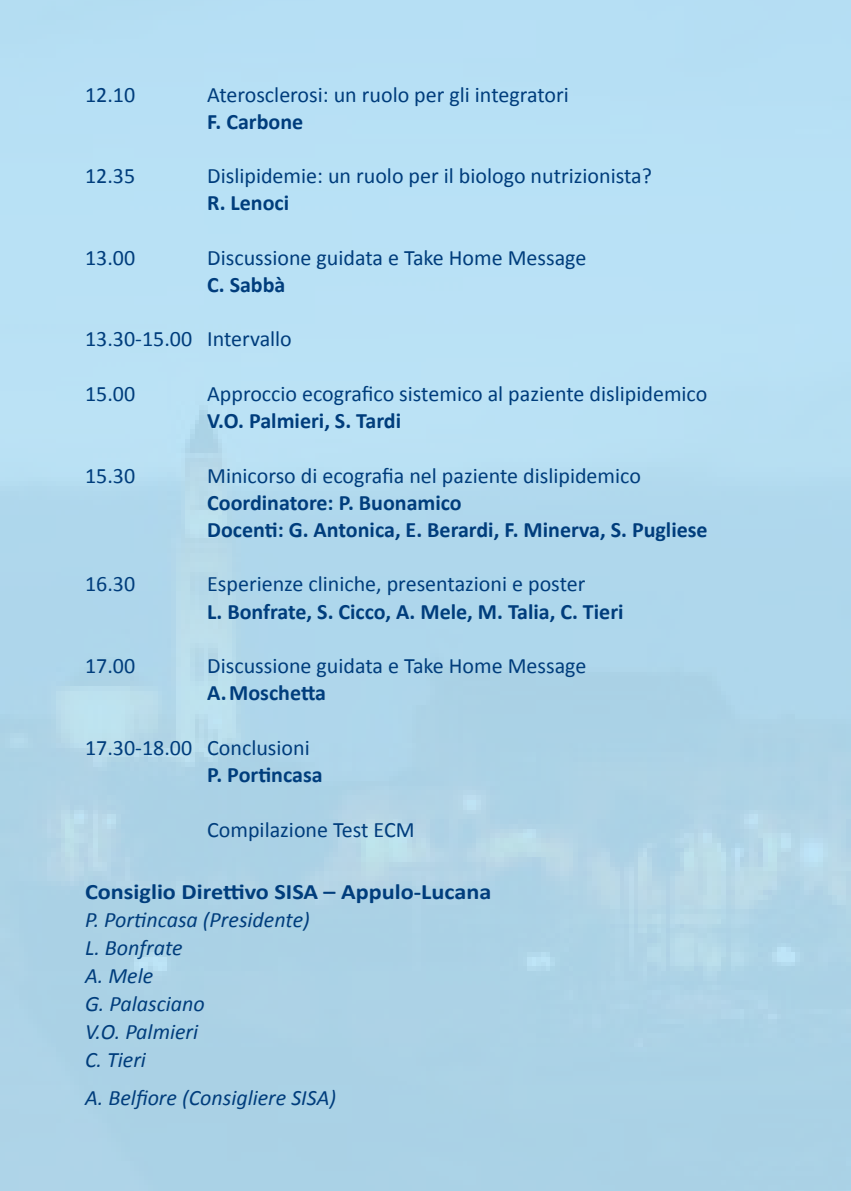
<style>
.page{position:relative;width:851px;height:1191px;background:#fff}
.page>*{position:absolute;margin:0;border:0;box-sizing:border-box;transform-origin:0 0}
.t1{font:22px "Calibri";color:#003d7c}
.t2{font:700 22px/27.2px "Calibri";color:#003d7c}
.t3{font:italic 22px/28px "Calibri";color:#003d7c}
.t4{font:700 22px "Calibri";color:#003d7c;scale:1.1 1}
</style>
<div class="page">
<div style="left:0;top:0;width:850px;height:1191px;background:#b0d7ec"></div>
<p class="t1" style="left:85px;top:80px;width:52px">12.10</p>
<p class="t1" style="left:207px;top:80px;width:363px">Aterosclerosi: un ruolo per gli integratori</p>
<p class="t2" style="left:207px;top:108px;width:98px">F. Carbone</p>
<p class="t1" style="left:85px;top:162px;width:52px">12.35</p>
<p class="t1" style="left:207px;top:162px;width:446px">Dislipidemie: un ruolo per il biologo nutrizionista?</p>
<p class="t2" style="left:207px;top:189px;width:83px">R. Lenoci</p>
<p class="t1" style="left:85px;top:244px;width:52px">13.00</p>
<p class="t1" style="left:207px;top:244px;width:380px">Discussione guidata e Take Home Message</p>
<p class="t2" style="left:207px;top:271px;width:80px">C. Sabbà</p>
<p class="t1" style="left:85px;top:325px;width:208px">13.30-15.00 Intervallo</p>
<p class="t1" style="left:85px;top:380px;width:52px">15.00</p>
<p class="t1" style="left:207px;top:380px;width:501px">Approccio ecografico sistemico al paziente dislipidemico</p>
<p class="t2" style="left:207px;top:407px;width:195px">V.O. Palmieri, S. Tardi</p>
<p class="t1" style="left:85px;top:461px;width:52px">15.30</p>
<p class="t1" style="left:207px;top:461px;width:435px">Minicorso di ecografia nel paziente dislipidemico</p>
<p class="t2" style="left:207px;top:489px;width:502px">Coordinatore: P. Buonamico<br>Docenti: G. Antonica, E. Berardi, F. Minerva, S. Pugliese</p>
<p class="t1" style="left:85px;top:570px;width:52px">16.30</p>
<p class="t1" style="left:207px;top:570px;width:380px">Esperienze cliniche, presentazioni e poster</p>
<p class="t2" style="left:207px;top:597px;width:418px">L. Bonfrate, S. Cicco, A. Mele, M. Talia, C. Tieri</p>
<p class="t1" style="left:85px;top:652px;width:52px">17.00</p>
<p class="t1" style="left:207px;top:652px;width:380px">Discussione guidata e Take Home Message</p>
<p class="t2" style="left:207px;top:679px;width:120px">A.Moschetta</p>
<p class="t1" style="left:85px;top:733px;width:226px">17.30-18.00 Conclusioni</p>
<p class="t2" style="left:207px;top:761px;width:117px">P. Portincasa</p>
<p class="t1" style="left:207px;top:816px;width:209px">Compilazione Test ECM</p>
<p class="t4" style="left:85px;top:877px;width:371px">Consiglio Direttivo SISA – Appulo-Lucana</p>
<p class="t3" style="left:85px;top:905px;width:226px">P. Portincasa (Presidente)<br>L. Bonfrate<br>A. Mele<br>G. Palasciano<br>V.O. Palmieri<br>C. Tieri</p>
<p class="t3" style="left:85px;top:1083px;width:252px">A. Belfiore (Consigliere SISA)</p>
</div>
